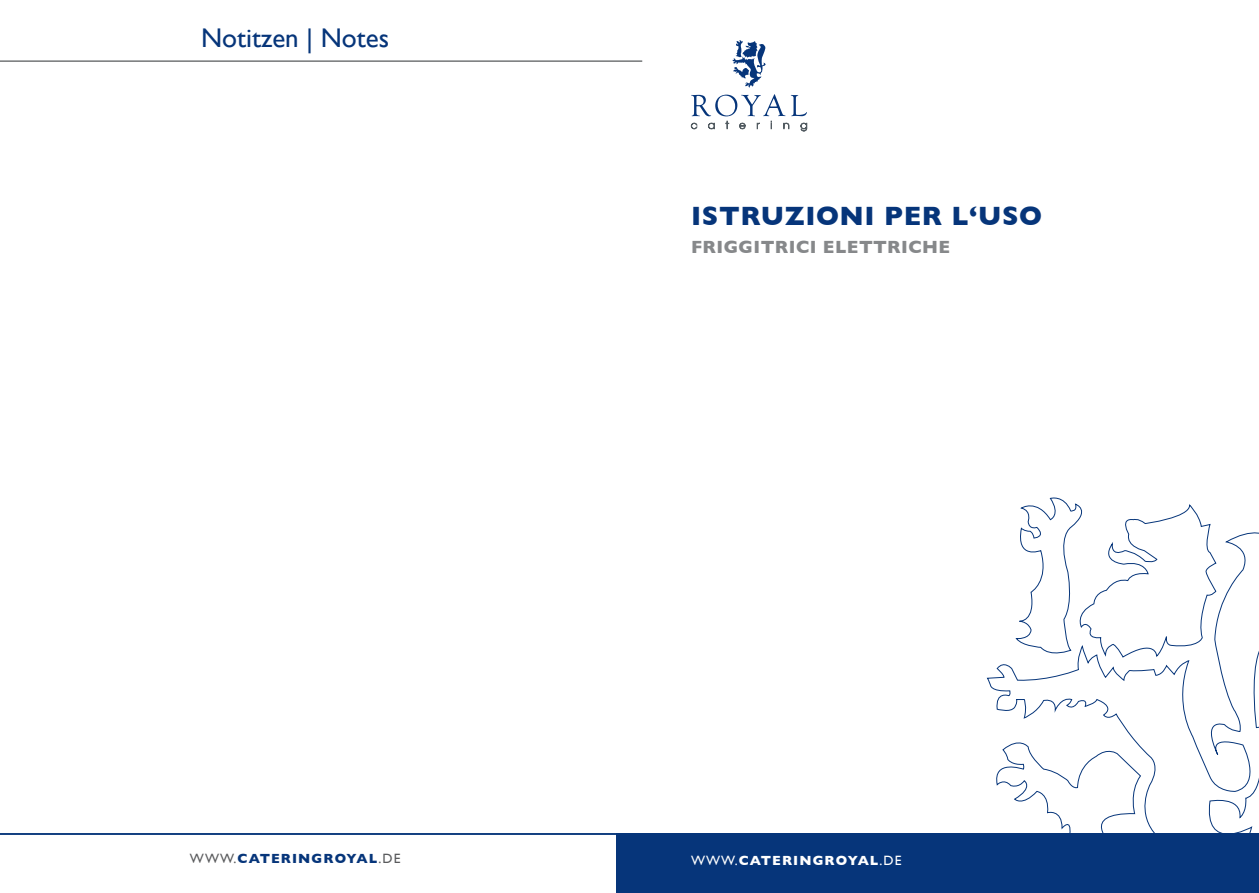
<style>
.page{position:relative;width:1259px;height:893px;background:#fff}
.page>*{position:absolute;margin:0;border:0;box-sizing:border-box;transform-origin:0 0}
.t1{font:700 27px "Gill Sans";letter-spacing:.025em;color:#06357a}
.t2{font:27px "Gill Sans";color:#06357a}
.t3{font:700 18px "Gill Sans";letter-spacing:.025em;color:#86888a}
.t4{font:700 13.5px "Gill Sans";letter-spacing:.08em;color:#06357a}
.t5{font:700 13.5px "Gill Sans";letter-spacing:.08em;color:#fff}
.s1{font-weight:400;color:#5a5b5d}
.s2{font-weight:400}
</style>
<div class="page">
<hr style="left:0;top:60px;width:642px;height:2px;background:#737577">
<hr style="left:0;top:833px;width:642px;height:2px;background:#06357a">
<svg style="left:986px;top:532px;width:273px;height:301px"></svg>
<svg style="left:992px;top:728px;width:149px;height:105px"></svg>
<svg style="left:1015px;top:497px;width:201px;height:161px"></svg>
<div style="left:617px;top:833px;width:642px;height:60px;background:#06357a"></div>
<svg style="left:732px;top:40px;width:34px;height:48px"></svg>
<svg style="left:690px;top:94px;width:117px;height:38px"></svg>
<h1 class="t2" style="left:201px;top:22px;width:189px">Notitzen | Notes</h1>
<h1 class="t1" style="left:691px;top:200px;width:353px">ISTRUZIONI PER L‘USO</h1>
<p class="t3" style="left:691px;top:237px;width:261px">FRIGGITRICI ELETTRICHE</p>
<p class="t4" style="left:190px;top:851px;width:212px"><span class="s1">WWW.</span>CATERINGROYAL<span class="s1">.DE</span></p>
<p class="t5" style="left:691px;top:852px;width:212px"><span class="s2">WWW.</span>CATERINGROYAL<span class="s2">.DE</span></p>
</div>
